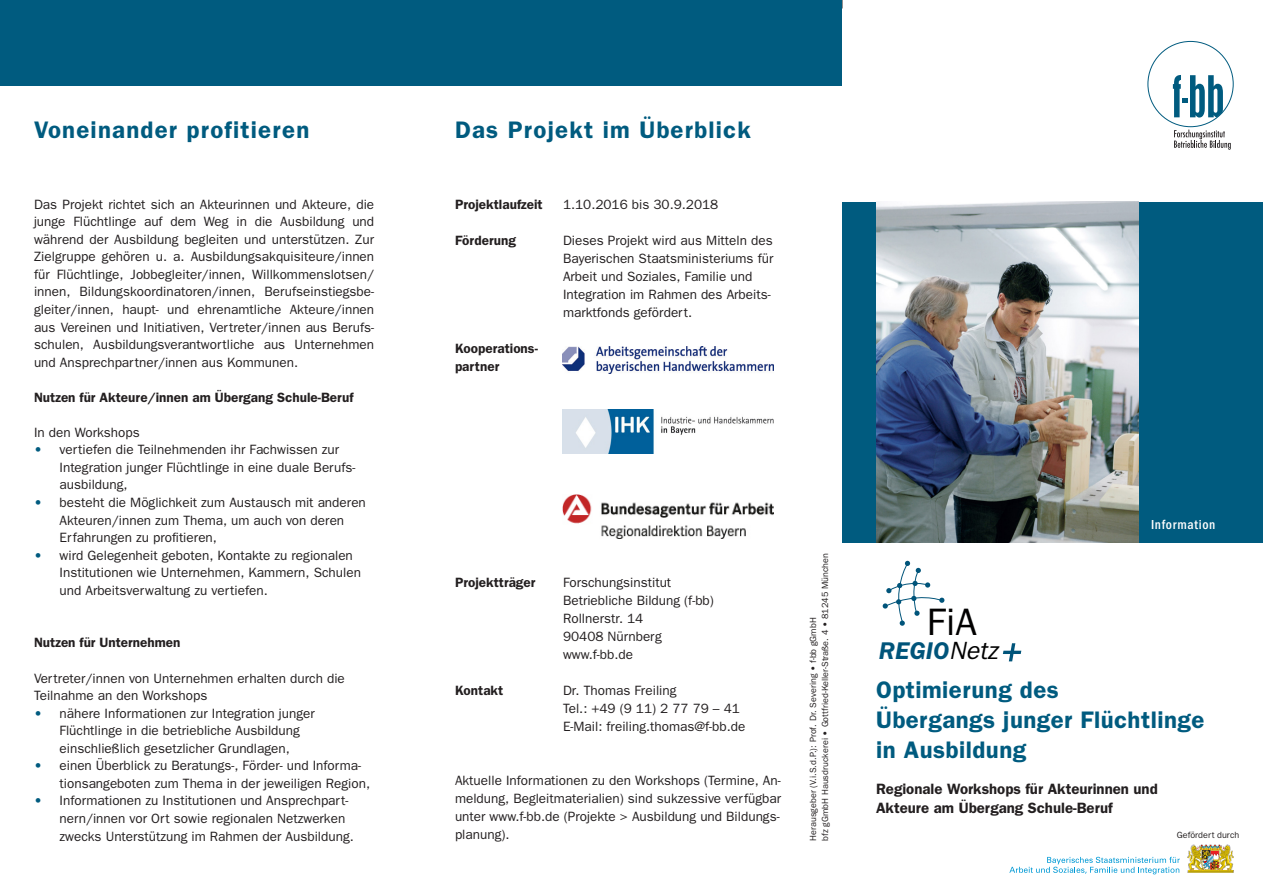
<style>
.page{position:relative;width:1263px;height:893px;background:#fff}
.page>*{position:absolute;margin:0;border:0;box-sizing:border-box;transform-origin:0 0}
.t1{font:38.4px "Franklin Gothic";color:#010000}
.t2{font:italic 600 25.05px "Franklin Gothic";color:#00547a}
.t3{font:600 24px/30px "Franklin Gothic";letter-spacing:.02em;color:#005b7f}
.t4{font:600 24px "Franklin Gothic";letter-spacing:.05em;color:#005b7f}
.t5{font:600 15px/19.5px "Franklin Gothic";color:#231f20}
.t6{font:13.5px/17.5px "Franklin Gothic";color:#231f20}
.t7{font:600 13.5px/18px "Franklin Gothic";color:#231f20}
.t8{font:500 condensed 13.5px "Franklin Gothic";letter-spacing:.05em;color:#fff}
.t9{font:9px/12px "Franklin Gothic";color:#231f20}
.s1{color:#005b7f}
.s2{font-weight:400;color:#010000}
</style>
<div class="page">
<div style="left:0;top:0;width:842px;height:85px;background:#005b7f"></div>
<div style="left:842px;top:202px;width:421px;height:340px;background:#005b7f"></div>
<svg style="left:1173px;top:75px;width:50px;height:43px"></svg>
<svg style="left:1174px;top:130px;width:57px;height:20px"></svg>
<img style="left:876px;top:202px;width:262px;height:340px">
<svg style="left:883px;top:561px;width:61px;height:65px"></svg>
<svg style="left:1003px;top:643px;width:18px;height:18px"></svg>
<img style="left:1187px;top:845px;width:46px;height:28px">
<svg style="left:1009px;top:857px;width:171px;height:17px"></svg>
<img style="left:562px;top:494px;width:212px;height:44px">
<img style="left:562px;top:409px;width:212px;height:45px">
<img style="left:562px;top:347px;width:212px;height:26px">
<h3 class="t4" style="left:34px;top:116px;width:277px">Voneinander profitieren</h3>
<h3 class="t4" style="left:455px;top:116px;width:297px">Das Projekt im Überblick</h3>
<p class="t6" style="left:34px;top:195px;width:342px;text-align:justify">Das Projekt richtet sich an Akteurinnen und Akteure, die junge Flüchtlinge auf dem Weg in die Ausbildung und während der Ausbildung begleiten und unterstützen. Zur Zielgruppe gehören u. a. Ausbildungsakquisiteure/innen für Flüchtlinge, Jobbegleiter/innen, Willkommenslotsen/ innen, Bildungskoordinatoren/innen, Berufseinstiegsbe&shy;gleiter/innen, haupt- und ehrenamtliche Akteure/innen aus Vereinen und Initiativen, Vertreter/innen aus Berufs&shy;schulen, Ausbildungsverantwortliche aus Unternehmen und Ansprechpartner/innen aus Kommunen.</p>
<p class="t7" style="left:34px;top:388px;width:321px">Nutzen für Akteure/innen am Übergang Schule-Beruf</p>
<p class="t6" style="left:34px;top:423px;width:107px">In den Workshops</p>
<p class="t6" style="left:60px;top:441px;width:297px;text-indent:-26px"><span class="s1">•</span> vertiefen die Teilnehmenden ihr Fachwissen zur<br>Integration junger Flüchtlinge in eine duale Berufs&shy;ausbildung,</p>
<p class="t6" style="left:60px;top:493px;width:308px;text-indent:-26px"><span class="s1">•</span> besteht die Möglichkeit zum Austausch mit anderen<br>Akteuren/innen zum Thema, um auch von deren<br>Erfahrungen zu profitieren,</p>
<p class="t6" style="left:60px;top:546px;width:303px;text-indent:-26px"><span class="s1">•</span> wird Gelegenheit geboten, Kontakte zu regionalen<br>Institutionen wie Unternehmen, Kammern, Schulen und Arbeitsverwaltung zu vertiefen.</p>
<p class="t7" style="left:34px;top:633px;width:148px">Nutzen für Unternehmen</p>
<p class="t6" style="left:34px;top:669px;width:312px">Vertreter/innen von Unternehmen erhalten durch die<br>Teilnahme an den Workshops</p>
<p class="t6" style="left:60px;top:704px;width:257px;text-indent:-26px"><span class="s1">•</span> nähere Informationen zur Integration junger<br>Flüchtlinge in die betriebliche Ausbildung einschließlich gesetzlicher Grundlagen,</p>
<p class="t6" style="left:60px;top:757px;width:312px;text-indent:-26px"><span class="s1">•</span> einen Überblick zu Beratungs-, Förder- und Informa&shy;tionsangeboten zum Thema in der jeweiligen Region,</p>
<p class="t6" style="left:60px;top:792px;width:296px;text-indent:-26px"><span class="s1">•</span> Informationen zu Institutionen und Ansprechpart&shy;nern/innen vor Ort sowie regionalen Netzwerken zwecks Unterstützung im Rahmen der Ausbildung.</p>
<p class="t7" style="left:455px;top:195px;width:89px">Projektlaufzeit</p>
<p class="t6" style="left:563px;top:195px;width:157px">1.10.2016 bis 30.9.2018</p>
<p class="t7" style="left:455px;top:231px;width:62px">Förderung</p>
<p class="t6" style="left:563px;top:231px;width:212px;line-height:18px">Dieses Projekt wird aus Mitteln des Bayerischen Staatsministeriums für Arbeit und Soziales, Familie und Integration im Rahmen des Arbeits&shy;marktfonds gefördert.</p>
<p class="t7" style="left:455px;top:339px;width:84px">Kooperations&shy;partner</p>
<p class="t7" style="left:455px;top:573px;width:82px">Projektträger</p>
<p class="t6" style="left:563px;top:573px;width:152px;line-height:18px">Forschungsinstitut<br>Betriebliche Bildung (f-bb)<br>Rollnerstr. 14<br>90408 Nürnberg www.f-bb.de</p>
<p class="t7" style="left:455px;top:681px;width:50px">Kontakt</p>
<p class="t6" style="left:563px;top:681px;width:184px;line-height:18px">Dr. Thomas Freiling<br>Tel.: +49 (9 11) 2 77 79 – 41<br>E-Mail: freiling.thomas@f-bb.de</p>
<p class="t6" style="left:455px;top:771px;width:328px;line-height:18px;text-align:justify">Aktuelle Informationen zu den Workshops (Termine, An&shy;meldung, Begleitmaterialien) sind sukzessive verfügbar unter www.f-bb.de (Projekte &gt; Ausbildung und Bildungs&shy;planung).</p>
<p class="t9" style="left:807px;top:841px;width:289px;rotate:-90deg">Herausgeber (V.i.S.d.P.): Prof. Dr. Severing • f-bb gGmbH<br>bfz gGmbH Hausdruckerei • Gottfried-Keller-Straße. 4 • 81245 München</p>
<h1 class="t1" style="left:927px;top:600px;width:52px">FiA</h1>
<h2 class="t2" style="left:879px;top:637px;width:120px">REGIO<span class="s2">Netz</span></h2>
<p class="t8" style="left:1151px;top:517px;width:66px">Information</p>
<h3 class="t3" style="left:876px;top:674px;width:330px">Optimierung des<br>Übergangs junger Flüchtlinge in Ausbildung</h3>
<p class="t5" style="left:876px;top:779px;width:283px">Regionale Workshops für Akteurinnen und<br>Akteure am Übergang Schule-Beruf</p>
<p class="t9" style="left:1177px;top:828px;width:64px">Gefördert durch</p>
</div>
